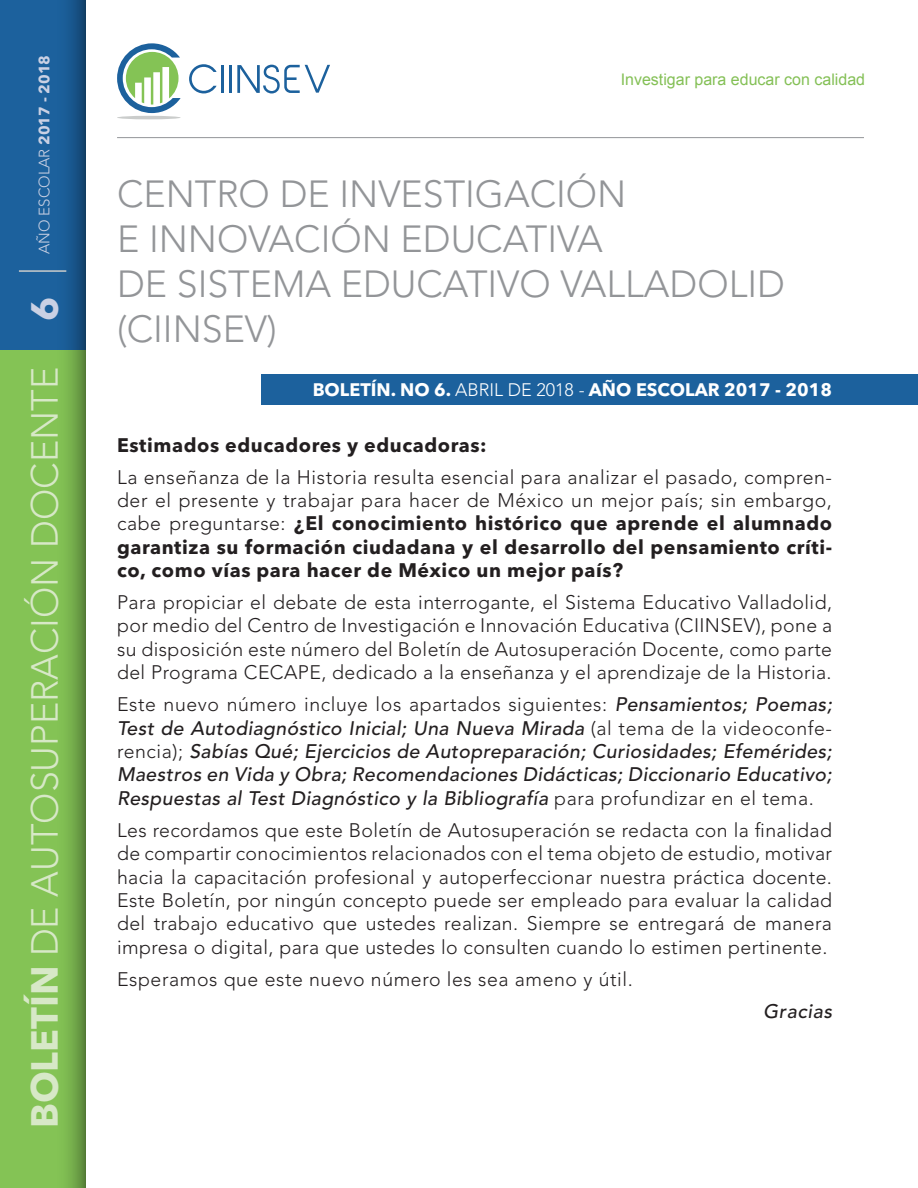
<style>
.page{position:relative;width:918px;height:1188px;background:#fff}
.page>*{position:absolute;margin:0;border:0;box-sizing:border-box;transform-origin:0 0}
.t1{font:300 37.5px "Avenir LT Std";color:#939598}
.t2{font:300 37.5px "Avenir LT Std";color:#d7e8c7}
.t3{font:300 19.5px/23.4px "Avenir LT Std";letter-spacing:.02em;color:#231f20}
.t4{font:italic 500 19.5px/23.4px "Avenir LT Std";letter-spacing:.02em;color:#231f20;text-align:justify}
.t5{font:700 19.5px/23.4px "Avenir Next LT Pro";letter-spacing:.03em;color:#231f20;text-align:justify}
.t6{font:700 18px "Avenir Next LT Pro";color:#fff}
.t7{font:16.05px "Arial";color:#84c056}
.t8{font:300 15px "Avenir LT Std";color:#cad1e4}
.s1{font-family:"Avenir Next LT Pro";font-weight:700}
.s2{font-family:"Avenir Next LT Pro";font-weight:700;color:#cad1e4}
.s3{font-family:"Avenir LT Std";font-weight:300}
.s4{font-weight:500;font-style:italic}
.s5{font-weight:300;font-style:normal}
</style>
<div class="page">
<svg style="left:117px;top:43px;width:64px;height:70px"></svg>
<hr style="left:117px;top:116px;width:64px;height:3px;background:#cacccb;border-radius:50%">
<hr style="left:221px;top:65px;width:3px;height:28px;background:#1c619d">
<hr style="left:229px;top:65px;width:3px;height:28px;background:#1c619d">
<svg style="left:237px;top:65px;width:93px;height:28px"></svg>
<svg style="left:189px;top:64px;width:28px;height:29px"></svg>
<hr style="left:117px;top:137px;width:747px;height:1px;background:#939598">
<div style="left:0;top:350px;width:85px;height:838px;background:#84c355"></div>
<div style="left:0;top:0;width:85px;height:350px;background:#1c619d"></div>
<svg style="left:66px;top:0;width:19px;height:1188px"></svg>
<hr style="left:19px;top:270px;width:47px;height:2px;background:#cacccb">
<div style="left:262px;top:374px;width:656px;height:31px;background:#1c619d"></div>
<p class="t8" style="left:35px;top:254px;width:200px;rotate:-90deg">año escolar <span class="s1">2017 - 2018</span></p>
<h1 class="t2" style="left:23px;top:1128px;width:833px;rotate:-90deg"><span class="s1">Boletín</span> de Autosuperación Docente <span class="s2">6</span></h1>
<p class="t7" style="left:621px;top:69px;width:246px">Investigar para educar con calidad</p>
<h1 class="t1" style="left:117px;top:172px;width:26px">CENTRO</h1>
<h1 class="t1" style="left:280px;top:172px;width:139px">DE INVESTI</h1>
<h1 class="t1" style="left:475px;top:172px;width:79px">GACIÓN</h1>
<h1 class="t1" style="left:117px;top:217px;width:57px">E INNO</h1>
<h1 class="t1" style="left:248px;top:217px;width:70px">VACIÓN</h1>
<h1 class="t1" style="left:401px;top:217px;width:26px">EDUC</h1>
<h1 class="t1" style="left:503px;top:217px;width:102px">ATI VA</h1>
<h1 class="t1" style="left:117px;top:262px;width:80px">DE SISTE</h1>
<h1 class="t1" style="left:272px;top:262px;width:95px">MA EDUC</h1>
<h1 class="t1" style="left:443px;top:262px;width:250px">ATI VO VALLADOLID</h1>
<h1 class="t1" style="left:117px;top:307px;width:30px">(CIINSE</h1>
<h1 class="t1" style="left:245px;top:307px;width:33px">V)</h1>
<p class="t6" style="left:313px;top:379px;width:24px">BOLETÍN</p>
<p class="t6" style="left:391px;top:379px;width:443px">. NO 6. <span class="s3">ABRIL DE 2018 -</span> AÑO ESCOLAR 2017 - 2018</p>
<p class="t5" style="left:117px;top:433px;width:371px">Estimados educadores y educadoras:</p>
<p class="t3" style="left:117px;top:465px;width:717px">La enseñanza de la Historia resulta esencial para analizar el pasado, compren&shy;der el presente y trabajar para hacer de México un mejor país; sin embargo,</p>
<p class="t5" style="left:117px;top:512px;width:717px"><span class="s3">cabe preguntarse:</span> ¿El conocimiento histórico que aprende el alumnado garantiza su formación ciudadana y el desarrollo del pensamiento críti&shy;co, como vías para hacer de México un mejor país?</p>
<p class="t3" style="left:117px;top:591px;width:717px">Para propiciar el debate de esta interrogante, el Sistema Educativo Valladolid, por medio del Centro de I nvestigación e I nnovación Educativa (CIINSE</p>
<p class="t3" style="left:117px;top:614px;width:717px;text-align:justify;text-indent:627px">V), pone a su disposición este número del Boletín de Autosuperación Docente, como parte del Programa CEC</p>
<p class="t3" style="left:117px;top:657px;width:717px;line-height:32px;text-align:right">APE, dedicado a la enseñanza y el aprendizaje de la Historia.<br>Este nuevo número incluye los apartados siguientes: <span class="s4">Pensamientos; Poemas;</span></p>
<p class="t4" style="left:117px;top:717px;width:717px">Test de Autodiagnóstico Inicial; Una Nueva Mirada <span class="s5">(al tema de la videoconfe&shy;rencia);</span> Sabías Qué; Ejercicios de Autopreparación; Curiosidades; Efemérides; Maestros en Vida y Obra; Recomendaciones Didácticas; Diccionario Educativo; Respuestas al Test Diagnóstico y la Bibliografía <span class="s5">para profundizar en el tema.</span></p>
<p class="t3" style="left:117px;top:818px;width:717px;text-align:justify">Les recordamos que este Boletín de Autosuperación se redacta con la finalidad de compartir conocimientos relacionados con el tema objeto de estudio, motivar hacia la capacitación profesional y autoperfeccionar nuestra práctica docente.<br>Este Boletín, por ningún concepto puede ser empleado para evaluar la calidad del trabajo educativo que ustedes realizan. Siempre se entregará de manera impresa o digital, para que ustedes lo consulten cuando lo estimen pertinente.</p>
<p class="t3" style="left:117px;top:967px;width:517px">Esperamos que este nuevo número les sea ameno y útil.</p>
<p class="t4" style="left:763px;top:1000px;width:70px">Gracias</p>
</div>
